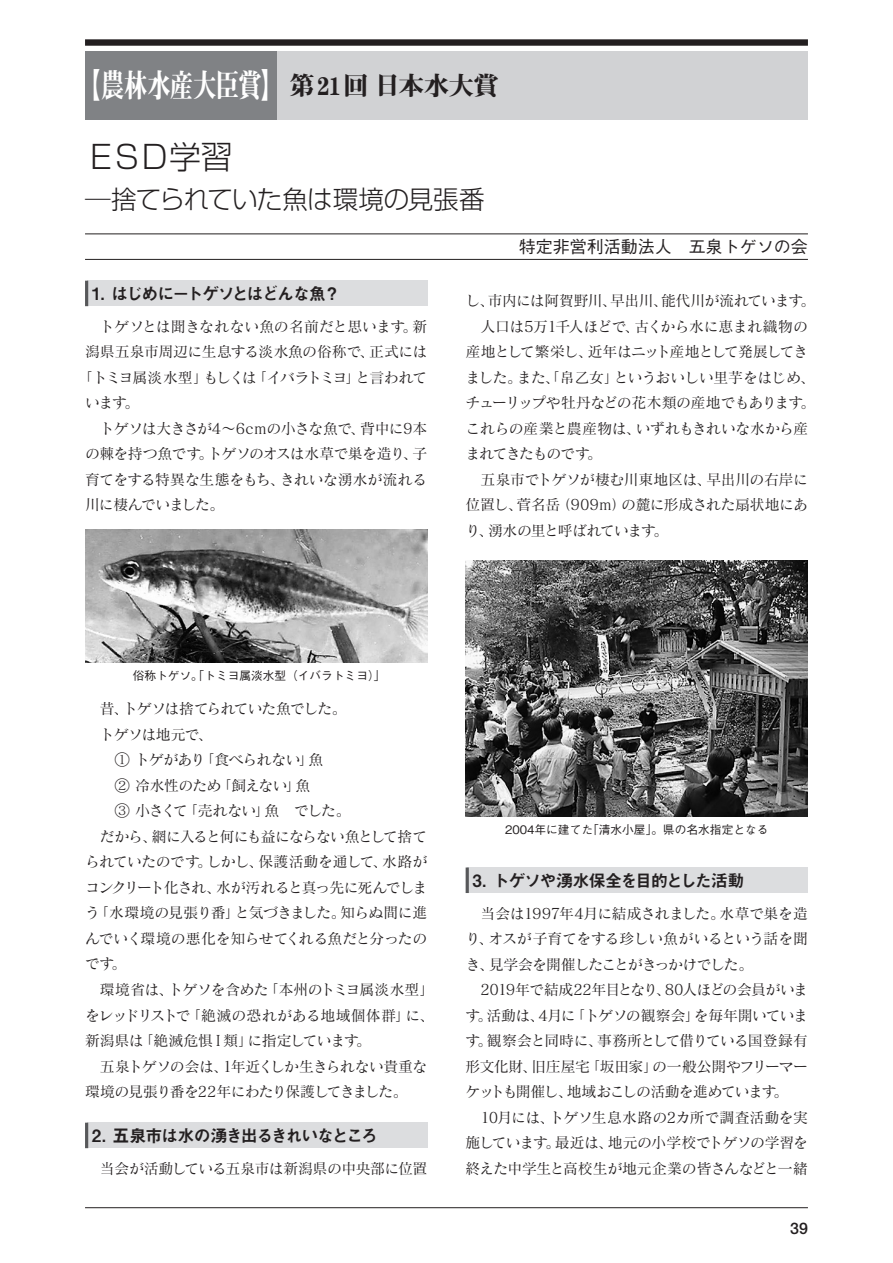
<style>
.page{position:relative;width:893px;height:1263px;background:#fff}
.page>*{position:absolute;margin:0;border:0;box-sizing:border-box;transform-origin:0 0}
.t1{font:31.95px "Midashi Min Pro MA31";letter-spacing:-.015em;color:#fff;scale:.73 1}
.t2{font:300 31.95px "Shin Go Pro";letter-spacing:-.095em;color:#231f20}
.t3{font:300 25.5px "Shin Go Pro";letter-spacing:-.03em;color:#231f20}
.t4{font:16.95px "Midashi Go Pro MB31";letter-spacing:-.08em;color:#231f20}
.t5{font:500 16.95px "Gothic BBB Pro";color:#231f20}
.t6{font:500 15.9px "Helvetica Neue";color:#231f20}
.t7{font:14.85px/25.5px "Matisse Pro M";letter-spacing:-.04em;color:#231f20;text-align:justify}
.t8{font:14.85px "Matisse Pro M";letter-spacing:-.02em;color:#231f20}
.t9{font:14.85px "Matisse Pro M";letter-spacing:-.065em;color:#231f20}
.t10{font:14.85px "Matisse Pro M";letter-spacing:-.07em;color:#231f20}
.t11{font:14.85px "Matisse Pro M";letter-spacing:-.095em;color:#231f20}
.t12{font:14.85px "Matisse Pro M";letter-spacing:-.09em;color:#231f20}
.t13{font:14.85px "Matisse Pro M";letter-spacing:-.015em;color:#231f20}
.t14{font:14.85px "Matisse Pro M";letter-spacing:-.06em;color:#231f20}
.t15{font:14.85px "Matisse Pro M";letter-spacing:-.075em;color:#231f20}
.t16{font:14.85px "Matisse Pro M";letter-spacing:-.085em;color:#231f20}
.t17{font:500 11.7px "Gothic BBB Pro";color:#231f20}
.s1{font-size:25.5px;color:#231f20}
.s2{font-family:"Century";font-weight:700;font-stretch:condensed;font-size:25.5px;color:#231f20}
</style>
<div class="page">
<div style="left:85px;top:39px;width:723px;height:7px;background:#231f20"></div>
<hr style="left:85px;top:1207px;width:723px;height:1px;background:#231f20">
<div style="left:87px;top:281px;width:340px;height:25px;background:#dcdddf"></div>
<hr style="left:85px;top:281px;width:3px;height:25px;background:#57585a">
<div style="left:87px;top:1123px;width:340px;height:25px;background:#dcdddf"></div>
<hr style="left:85px;top:1123px;width:3px;height:25px;background:#57585a">
<div style="left:467px;top:867px;width:341px;height:26px;background:#dcdddf"></div>
<hr style="left:466px;top:867px;width:3px;height:26px;background:#57585a">
<hr style="left:85px;top:259px;width:723px;height:1px;background:#231f20">
<hr style="left:85px;top:234px;width:723px;height:1px;background:#231f20">
<div style="left:276px;top:51px;width:532px;height:68px;background:#d1d2d4"></div>
<div style="left:85px;top:51px;width:191px;height:68px;background:#808285"></div>
<img style="left:466px;top:560px;width:342px;height:256px">
<img style="left:85px;top:530px;width:342px;height:133px">
<h1 class="t1" style="left:78px;top:61px;width:579px">【農林水産大臣賞】<span class="s1">第</span><span class="s2">21</span><span class="s1">回日本水大賞</span></h1>
<h1 class="t2" style="left:85px;top:131px;width:149px">ＥＳＤ学習</h1>
<h2 class="t3" style="left:85px;top:178px;width:401px">─捨てられていた魚は環境の見張番</h2>
<p class="t5" style="left:519px;top:233px;width:291px">特定非営利活動法人　五泉トゲソの会</p>
<p class="t4" style="left:92px;top:280px;width:250px">1．はじめに－トゲソとはどんな魚？</p>
<p class="t8" style="left:100px;top:317px;width:329px">トゲソとは聞きなれない魚の名前だと思います。新</p>
<p class="t7" style="left:85px;top:339px;width:344px">潟県五泉市周辺に生息する淡水魚の俗称で、正式には</p>
<p class="t11" style="left:78px;top:368px;width:351px">「トミヨ属淡水型」もしくは「イバラトミヨ」と言われて</p>
<p class="t7" style="left:85px;top:390px;width:56px">います。</p>
<p class="t7" style="left:100px;top:415px;width:329px">トゲソは大きさが4～6cmの小さな魚で、背中に9本</p>
<p class="t7" style="left:85px;top:441px;width:344px">の棘を持つ魚です。トゲソのオスは水草で巣を造り、子</p>
<p class="t8" style="left:85px;top:470px;width:344px">育てをする特異な生態をもち、きれいな湧水が流れる</p>
<p class="t10" style="left:85px;top:495px;width:141px">川に棲んでいました。</p>
<p class="t7" style="left:466px;top:287px;width:351px">し、市内には阿賀野川、早出川、能代川が流れています。</p>
<p class="t7" style="left:480px;top:313px;width:329px">人口は5万1千人ほどで、古くから水に恵まれ織物の</p>
<p class="t9" style="left:466px;top:342px;width:344px">産地として繁栄し、近年はニット産地として発展してき</p>
<p class="t7" style="left:466px;top:364px;width:351px">ました。また、「帛乙女」というおいしい里芋をはじめ、</p>
<p class="t14" style="left:466px;top:393px;width:351px">チューリップや牡丹などの花木類の産地でもあります。</p>
<p class="t7" style="left:466px;top:415px;width:344px">これらの産業と農産物は、いずれもきれいな水から産</p>
<p class="t16" style="left:466px;top:444px;width:138px">まれてきたものです。</p>
<p class="t8" style="left:480px;top:470px;width:329px">五泉市でトゲソが棲む川東地区は、早出川の右岸に</p>
<p class="t7" style="left:466px;top:492px;width:344px">位置し、菅名岳（909m）の麓に形成された扇状地にあ</p>
<p class="t9" style="left:466px;top:521px;width:204px">り、湧水の里と呼ばれています。</p>
<p class="t17" style="left:133px;top:666px;width:254px">俗称トゲソ。「トミヨ属淡水型（イバラトミヨ）」</p>
<p class="t10" style="left:100px;top:699px;width:248px">昔、トゲソは捨てられていた魚でした。</p>
<p class="t7" style="left:100px;top:721px;width:114px">トゲソは地元で、</p>
<p class="t7" style="left:115px;top:747px;width:210px">① トゲがあり「食べられない」魚</p>
<p class="t7" style="left:115px;top:772px;width:197px">② 冷水性のため「飼えない」魚</p>
<p class="t15" style="left:115px;top:801px;width:237px">③ 小さくて「売れない」魚　でした。</p>
<p class="t9" style="left:100px;top:827px;width:329px">だから、網に入ると何にも益にならない魚として捨て</p>
<p class="t7" style="left:85px;top:849px;width:344px">られていたのです。しかし、保護活動を通して、水路が</p>
<p class="t12" style="left:85px;top:878px;width:344px">コンクリート化され、水が汚れると真っ先に死んでしま</p>
<p class="t7" style="left:85px;top:900px;width:344px">う「水環境の見張り番」と気づきました。知らぬ間に進</p>
<p class="t7" style="left:85px;top:925px;width:344px">んでいく環境の悪化を知らせてくれる魚だと分ったの</p>
<p class="t7" style="left:85px;top:951px;width:43px">です。</p>
<p class="t7" style="left:100px;top:976px;width:336px">環境省は、トゲソを含めた「本州のトミヨ属淡水型」</p>
<p class="t13" style="left:85px;top:1006px;width:351px">をレッドリストで「絶滅の恐れがある地域個体群」に、</p>
<p class="t7" style="left:85px;top:1027px;width:288px">新潟県は「絶滅危惧Ⅰ類」に指定しています。</p>
<p class="t7" style="left:100px;top:1053px;width:329px">五泉トゲソの会は、1年近くしか生きられない貴重な</p>
<p class="t10" style="left:85px;top:1082px;width:324px">環境の見張り番を22年にわたり保護してきました。</p>
<p class="t4" style="left:92px;top:1122px;width:287px">2．五泉市は水の湧き出るきれいなところ</p>
<p class="t7" style="left:100px;top:1155px;width:329px">当会が活動している五泉市は新潟県の中央部に位置</p>
<p class="t17" style="left:505px;top:820px;width:265px">2004年に建てた「清水小屋」。県の名水指定となる</p>
<p class="t4" style="left:472px;top:867px;width:274px">3．トゲソや湧水保全を目的とした活動</p>
<p class="t7" style="left:466px;top:900px;width:344px;text-indent:15px">当会は1997年4月に結成されました。水草で巣を造り、オスが子育てをする珍しい魚がいるという話を聞き、見学会を開催したことがきっかけでした。</p>
<p class="t7" style="left:466px;top:976px;width:344px;text-indent:15px">2019年で結成22年目となり、80人ほどの会員がいます。活動は、4月に「トゲソの観察会」を毎年開いています。観察会と同時に、事務所として借りている国登録有形文化財、旧庄屋宅「坂田家」の一般公開やフリーマーケットも開催し、地域おこしの活動を進めています。</p>
<p class="t7" style="left:466px;top:1104px;width:344px;text-indent:15px">10月には、トゲソ生息水路の2カ所で調査活動を実施しています。最近は、地元の小学校でトゲソの学習を終えた中学生と高校生が地元企業の皆さんなどと一緒</p>
<p class="t6" style="left:790px;top:1219px;width:19px">39</p>
</div>
